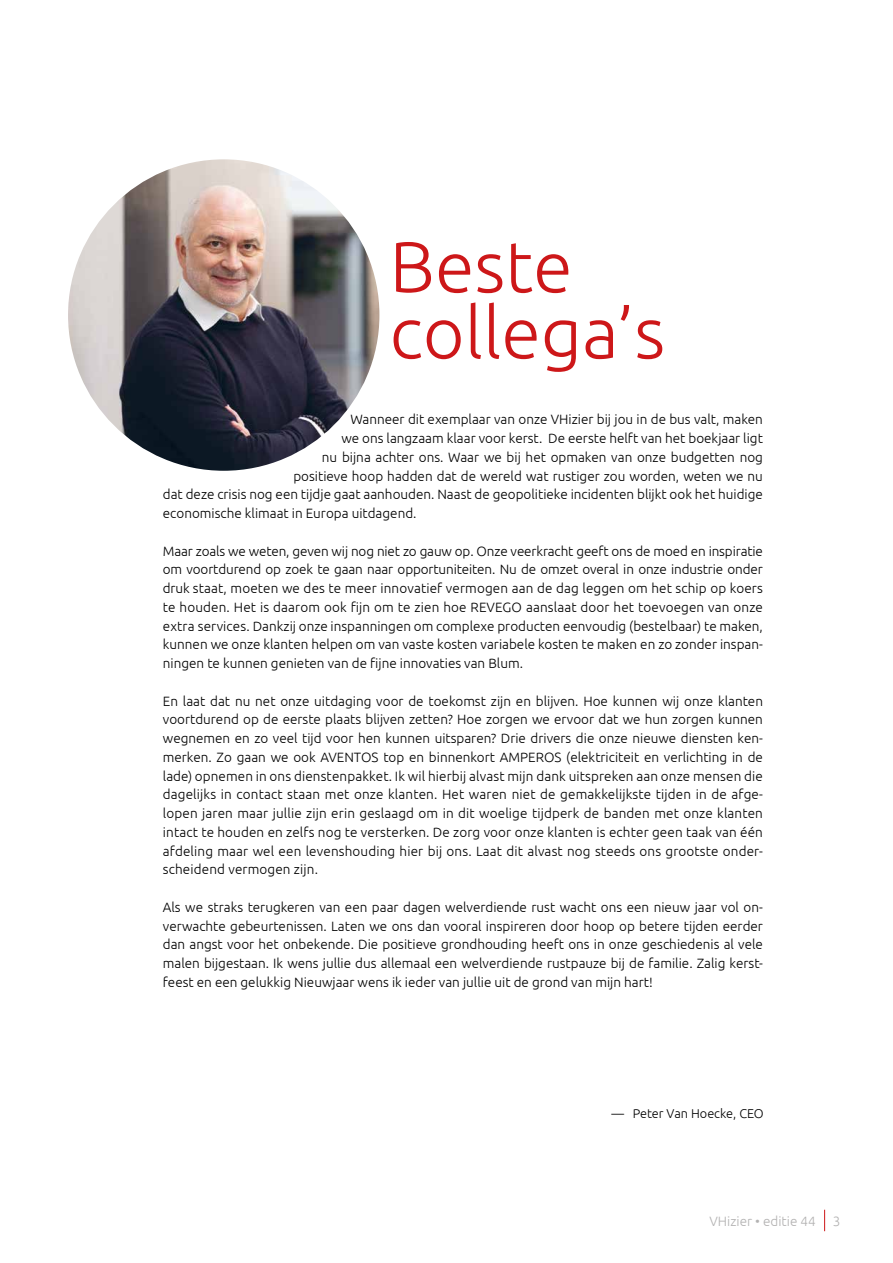
<style>
.page{position:relative;width:893px;height:1263px;background:#fff}
.page>*{position:absolute;margin:0;border:0;box-sizing:border-box;transform-origin:0 0}
.t1{font:300 72px/66px "Ubuntu";color:#cd1719}
.t2{font:300 13.5px/18.8px "Ubuntu";color:#000;text-align:justify}
.t3{font:300 13.5px "Ubuntu";color:#b3b2b2}
.t4{font:300 12.75px "Ubuntu";color:#000}
</style>
<div class="page">
<img style="left:68px;top:159px;width:311px;height:312px;border-radius:156px">
<svg style="left:824px;top:1210px;width:1px;height:21px"></svg>
<h1 class="t1" style="left:390px;top:232px;width:277px">Beste collega’s</h1>
<p class="t2" style="left:350px;top:410px;width:414px">Wanneer dit exemplaar van onze VHizier bij jou in de bus valt, maken</p>
<p class="t2" style="left:341px;top:429px;width:423px">we ons langzaam klaar voor kerst. De eerste helft van het boekjaar ligt</p>
<p class="t2" style="left:322px;top:447px;width:443px">nu bijna achter ons. Waar we bij het opmaken van onze budgetten nog</p>
<p class="t2" style="left:293px;top:466px;width:471px">positieve hoop hadden dat de wereld wat rustiger zou worden, weten we nu</p>
<p class="t2" style="left:163px;top:485px;width:601px">dat deze crisis nog een tijdje gaat aanhouden. Naast de geopolitieke incidenten blijkt ook het huidige</p>
<p class="t2" style="left:163px;top:504px;width:255px">economische klimaat in Europa uitdagend.</p>
<p class="t2" style="left:163px;top:541px;width:602px">Maar zoals we weten, geven wij nog niet zo gauw op. Onze veerkracht geeft ons de moed en inspiratie om voortdurend op zoek te gaan naar opportuniteiten. Nu de omzet overal in onze industrie onder druk staat, moeten we des te meer innovatief vermogen aan de dag leggen om het schip op koers te houden. Het is daarom ook fijn om te zien hoe REVEGO aanslaat door het toevoegen van onze extra services. Dankzij onze inspanningen om complexe producten eenvoudig (bestelbaar) te maken, kunnen we onze klanten helpen om van vaste kosten variabele kosten te maken en zo zonder inspan&shy;ningen te kunnen genieten van de fijne innovaties van Blum.</p>
<p class="t2" style="left:163px;top:691px;width:602px">En laat dat nu net onze uitdaging voor de toekomst zijn en blijven. Hoe kunnen wij onze klanten voortdurend op de eerste plaats blijven zetten? Hoe zorgen we ervoor dat we hun zorgen kunnen wegnemen en zo veel tijd voor hen kunnen uitsparen? Drie drivers die onze nieuwe diensten ken&shy;merken. Zo gaan we ook AVENTOS top en binnenkort AMPEROS (elektriciteit en verlichting in de lade) opnemen in ons dienstenpakket. Ik wil hierbij alvast mijn dank uitspreken aan onze mensen die dagelijks in contact staan met onze klanten. Het waren niet de gemakkelijkste tijden in de afge&shy;lopen jaren maar jullie zijn erin geslaagd om in dit woelige tijdperk de banden met onze klanten intact te houden en zelfs nog te versterken. De zorg voor onze klanten is echter geen taak van één afdeling maar wel een levenshouding hier bij ons. Laat dit alvast nog steeds ons grootste onder&shy;scheidend vermogen zijn.</p>
<p class="t2" style="left:163px;top:897px;width:602px">Als we straks terugkeren van een paar dagen welverdiende rust wacht ons een nieuw jaar vol on&shy;verwachte gebeurtenissen. Laten we ons dan vooral inspireren door hoop op betere tijden eerder dan angst voor het onbekende. Die positieve grondhouding heeft ons in onze geschiedenis al vele malen bijgestaan. Ik wens jullie dus allemaal een welverdiende rustpauze bij de familie. Zalig kerst&shy;feest en een gelukkig Nieuwjaar wens ik ieder van jullie uit de grond van mijn hart!</p>
<p class="t4" style="left:611px;top:1106px;width:154px">— Peter Van Hoecke, CEO</p>
<p class="t3" style="left:709px;top:1213px;width:108px">VHizier • editie 44</p>
<p class="t3" style="left:833px;top:1213px;width:9px">3</p>
</div>
